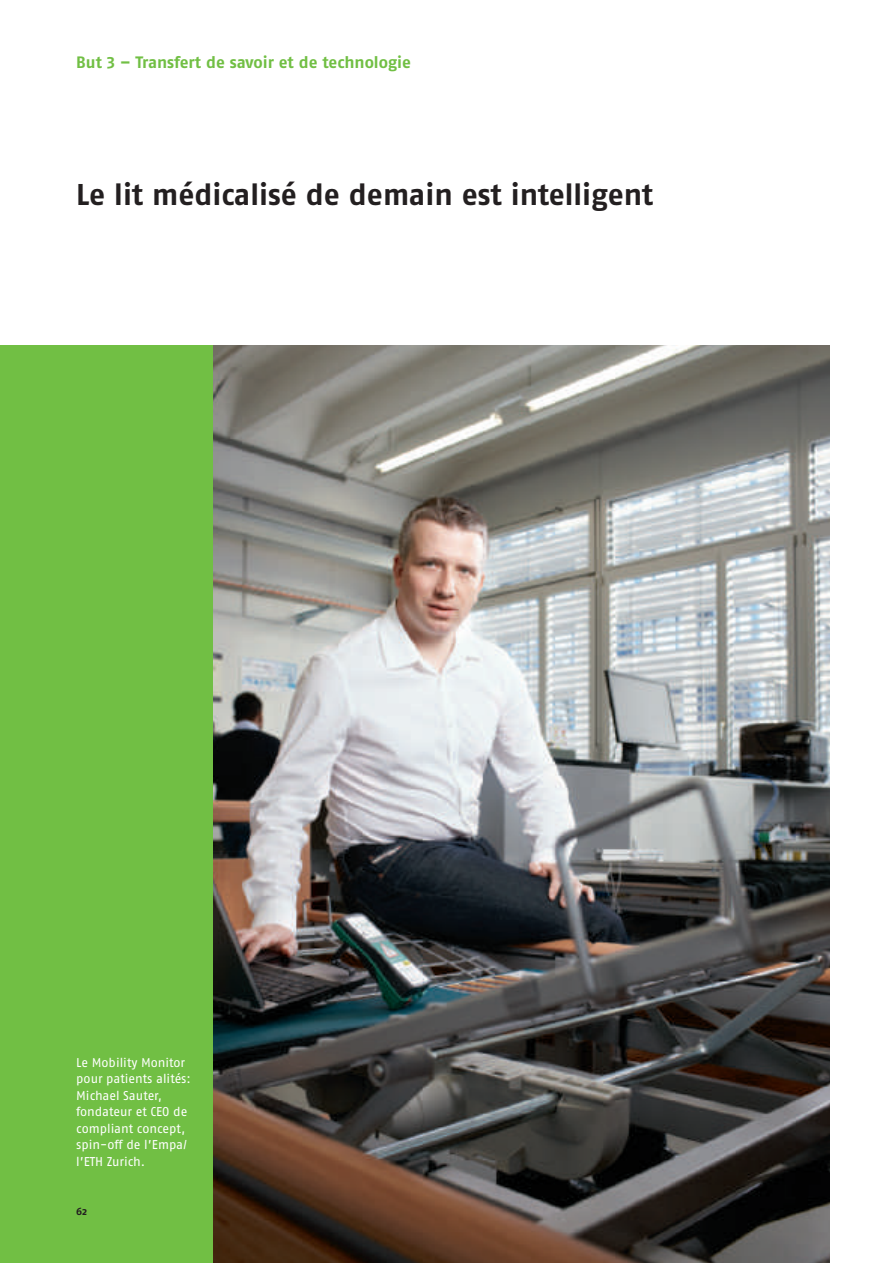
<style>
.page{position:relative;width:893px;height:1263px;background:#fff}
.page>*{position:absolute;margin:0;border:0;box-sizing:border-box;transform-origin:0 0}
.t1{font:700 30px "Fago OT";letter-spacing:-.005em;color:#231f20}
.t2{font:700 16.5px "Fago OT";color:#71bf44}
.t3{font:12.75px/16.5px "Fago OT";color:#fff}
.t4{font:700 10.5px "Fago OT";color:#231f20}
</style>
<div class="page">
<img style="left:212px;top:345px;width:617px;height:917px">
<div style="left:0;top:345px;width:212px;height:917px;background:#71bf44"></div>
<p class="t2" style="left:76px;top:53px;width:336px">But 3 – Transfert de savoir et de technologie</p>
<h1 class="t1" style="left:76px;top:177px;width:578px">Le lit médicalisé de demain est intelligent</h1>
<p class="t3" style="left:76px;top:1053px;width:116px">Le Mobility Monitor pour patients alités:<br>Michael Sauter, fondateur et CEO de compliant concept, spin-off de l’Empa/ l’ETH Zurich.</p>
<p class="t4" style="left:76px;top:1205px;width:12px">62</p>
</div>
